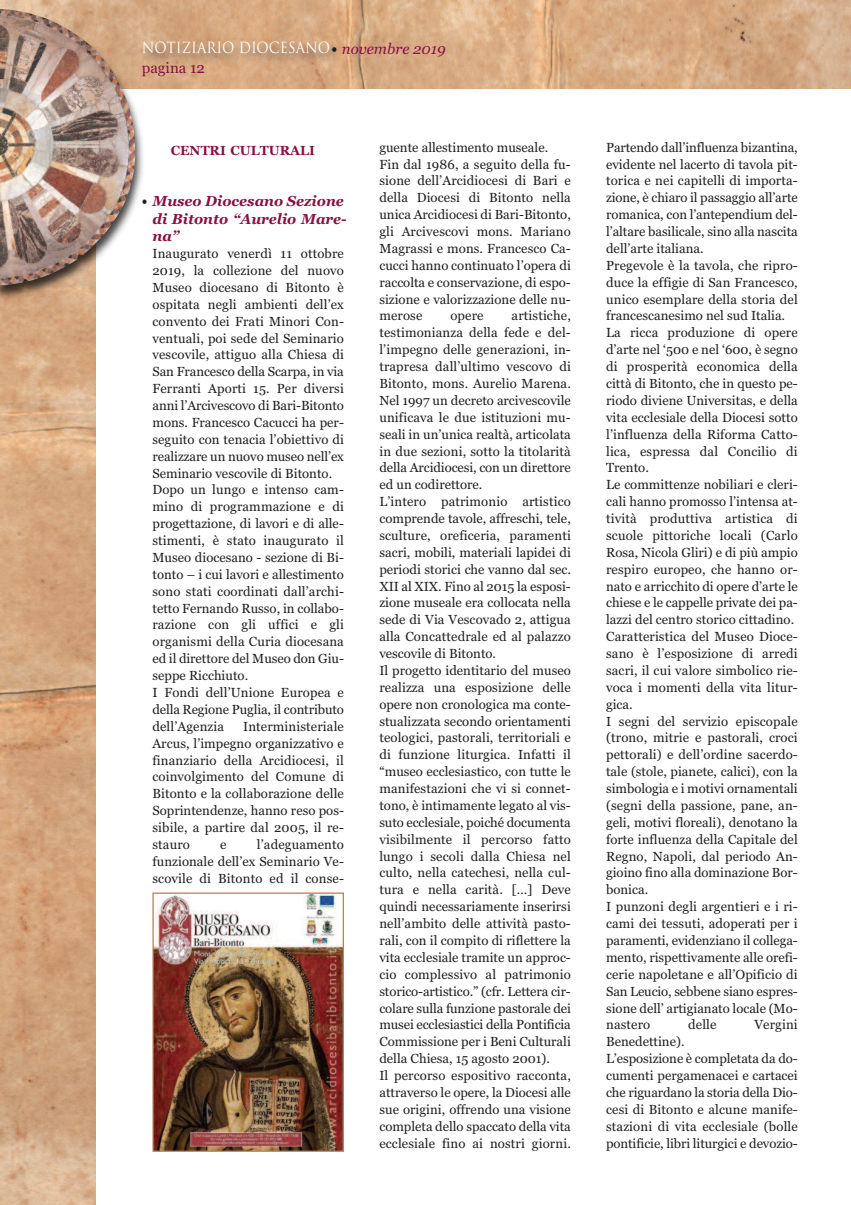
<style>
.page{position:relative;width:851px;height:1205px;background:#fff}
.page>*{position:absolute;margin:0;border:0;box-sizing:border-box;transform-origin:0 0}
.t1{font:15px "Trajan";color:#fff;scale:.9 1}
.t2{font:15px "Georgia";color:#871144}
.t3{font:italic 700 14.38px/17.5px "Georgia";color:#871144}
.t4{font:13.12px/16.9px "Georgia";color:#231f20}
.t5{font:700 13.12px "Georgia";color:#871144}
.s1{font-family:"Georgia";font-weight:700;color:#231f20}
.s2{font-family:"Georgia";font-style:italic;color:#871144}
.s3{font-style:normal;color:#231f20}
</style>
<div class="page">
<img style="left:0;top:0;width:850px;height:89px">
<img style="left:151px;top:35px;width:662px;height:54px">
<img style="left:0;top:306px;width:96px;height:899px">
<img style="left:0;top:2px;width:151px;height:304px">
<img style="left:0;top:9px;width:135px;height:276px">
<img style="left:154px;top:894px;width:188px;height:256px">
<div style="left:152px;top:892px;width:192px;height:260px;border:1px solid #b47d58"></div>
<p class="t1" style="left:142px;top:39px;width:339px">NOTIZIARIO DIOCESANO<span class="s1">•</span> <span class="s2">novembre 2019</span></p>
<p class="t2" style="left:142px;top:59px;width:65px">pagina 12</p>
<p class="t5" style="left:171px;top:143px;width:146px">CENTRI CULTURALI</p>
<p class="t3" style="left:152px;top:193px;width:196px;text-indent:-11px"><span class="s3">•</span> Museo Diocesano Sezione di Bitonto “Aurelio Mare&shy;na”</p>
<p class="t4" style="left:152px;top:245px;width:193px">Inaugurato venerdì 11 ottobre<br>2019, la collezione del nuovo<br>Museo diocesano di Bitonto è ospitata negli ambienti dell’ex convento dei Frati Minori Con&shy;ventuali, poi sede del Seminario vescovile, attiguo alla Chiesa di<br>San Francesco della Scarpa, in via<br>Ferranti Aporti 15. Per diversi anni l’Arcivescovo di Bari-Bitonto mons. Francesco Cacucci ha per&shy;seguito con tenacia l’obiettivo di realizzare un nuovo museo nell’ex<br>Seminario vescovile di Bitonto.<br>Dopo un lungo e intenso cam&shy;mino di programmazione e di progettazione, di lavori e di alle&shy;stimenti, è stato inaugurato il<br>Museo diocesano - sezione di Bi&shy;tonto – i cui lavori e allestimento sono stati coordinati dall’archi&shy;tetto Fernando Russo, in collabo&shy;razione con gli uffici e gli organismi della Curia diocesana ed il direttore del Museo don Giu&shy;seppe Ricchiuto.<br>I Fondi dell’Unione Europea e della Regione Puglia, il contributo dell’Agenzia</p>
<p class="t4" style="left:152px;top:718px;width:193px;text-align:justify;text-indent:91px">Interministeriale Arcus, l’impegno organizzativo e finanziario della Arcidiocesi, il coinvolgimento del Comune di Bitonto e la collaborazione delle Soprintendenze, hanno reso pos&shy;sibile, a partire dal 2005, il re&shy;stauro</p>
<p class="t4" style="left:152px;top:836px;width:193px;text-align:justify;text-indent:104px">l’adeguamento funzionale dell’ex Seminario Ve&shy;scovile di Bitonto ed il conse-</p>
<p class="t4" style="left:220px;top:836px;width:8px">e</p>
<p class="t4" style="left:379px;top:139px;width:193px">guente allestimento museale.<br>Fin dal 1986, a seguito della fu&shy;sione dell’Arcidiocesi di Bari e della Diocesi di Bitonto nella unica Arcidiocesi di Bari-Bitonto, gli Arcivescovi mons. Mariano<br>Magrassi e mons. Francesco Ca&shy;cucci hanno continuato l’opera di raccolta e conservazione, di espo&shy;sizione e valorizzazione delle nu&shy;merose</p>
<p class="t4" style="left:379px;top:307px;width:193px;text-indent:132px">artistiche, testimonianza della fede e del&shy;l’impegno delle generazioni, in&shy;trapresa dall’ultimo vescovo di Bitonto, mons. Aurelio Marena.<br>Nel 1997 un decreto arcivescovile unificava le due istituzioni mu&shy;seali in un’unica realtà, articolata in due sezioni, sotto la titolarità della Arcidiocesi, con un direttore ed un codirettore.<br>L’intero patrimonio artistico comprende tavole, affreschi, tele, sculture, oreficeria, paramenti sacri, mobili, materiali lapidei di periodi storici che vanno dal sec.<br>XII al XIX. Fino al 2015 la esposi&shy;zione museale era collocata nella sede di Via Vescovado 2, attigua alla Concattedrale ed al palazzo vescovile di Bitonto.<br>Il progetto identitario del museo realizza una esposizione delle opere non cronologica ma conte&shy;stualizzata secondo orientamenti teologici, pastorali, territoriali e di funzione liturgica. Infatti il “museo ecclesiastico, con tutte le manifestazioni che vi si connet&shy;tono, è intimamente legato al vis&shy;suto ecclesiale, poiché documenta visibilmente il percorso fatto lungo i secoli dalla Chiesa nel culto, nella catechesi, nella cul&shy;tura e nella carità. […] Deve quindi necessariamente inserirsi nell’ambito delle attività pasto&shy;rali, con il compito di riflettere la vita ecclesiale tramite un approc&shy;cio complessivo al patrimonio storico-artistico.” (cfr. Lettera cir&shy;colare sulla funzione pastorale dei musei ecclesiastici della Pontificia Commissione per i Beni Culturali della Chiesa, 15 agosto 2001).<br>Il percorso espositivo racconta, attraverso le opere, la Diocesi alle sue origini, offrendo una visione completa dello spaccato della vita ecclesiale fino ai nostri giorni.</p>
<p class="t4" style="left:450px;top:307px;width:35px">opere</p>
<p class="t4" style="left:606px;top:139px;width:193px">Partendo dall’influenza bizantina, evidente nel lacerto di tavola pit&shy;torica e nei capitelli di importa&shy;zione, è chiaro il passaggio all’arte romanica, con l’antependium del&shy;l’altare basilicale, sino alla nascita dell’arte italiana.<br>Pregevole è la tavola, che ripro&shy;duce la effigie di San Francesco, unico esemplare della storia del francescanesimo nel sud Italia.<br>La ricca produzione di opere d’arte nel ‘500 e nel ‘600, è segno di prosperità economica della città di Bitonto, che in questo pe&shy;riodo diviene Universitas, e della vita ecclesiale della Diocesi sotto l’influenza della Riforma Catto&shy;lica, espressa dal Concilio di<br>Trento.<br>Le committenze nobiliari e cleri&shy;cali hanno promosso l’intensa at&shy;tività produttiva artistica di scuole pittoriche locali (Carlo<br>Rosa, Nicola Gliri) e di più ampio respiro europeo, che hanno or&shy;nato e arricchito di opere d’arte le chiese e le cappelle private dei pa&shy;lazzi del centro storico cittadino.<br>Caratteristica del Museo Dioce&shy;sano è l’esposizione di arredi sacri, il cui valore simbolico rie&shy;voca i momenti della vita litur&shy;gica.<br>I segni del servizio episcopale (trono, mitrie e pastorali, croci pettorali) e dell’ordine sacerdo&shy;tale (stole, pianete, calici), con la simbologia e i motivi ornamentali (segni della passione, pane, an&shy;geli, motivi floreali), denotano la forte influenza della Capitale del<br>Regno, Napoli, dal periodo An&shy;gioino fino alla dominazione Bor&shy;bonica.<br>I punzoni degli argentieri e i ri&shy;cami dei tessuti, adoperati per i paramenti, evidenziano il collega&shy;mento, rispettivamente alle orefi&shy;cerie napoletane e all’Opificio di<br>San Leucio, sebbene siano espres&shy;sione dell’ artigianato locale (Mo&shy;nastero</p>
<p class="t4" style="left:688px;top:1016px;width:30px">delle</p>
<p class="t4" style="left:754px;top:1016px;width:45px">Vergini</p>
<p class="t4" style="left:606px;top:1033px;width:193px">Benedettine).<br>L’esposizione è completata da do&shy;cumenti pergamenacei e cartacei che riguardano la storia della Dio&shy;cesi di Bitonto e alcune manife&shy;stazioni di vita ecclesiale (bolle pontificie, libri liturgici e devozio-</p>
</div>
